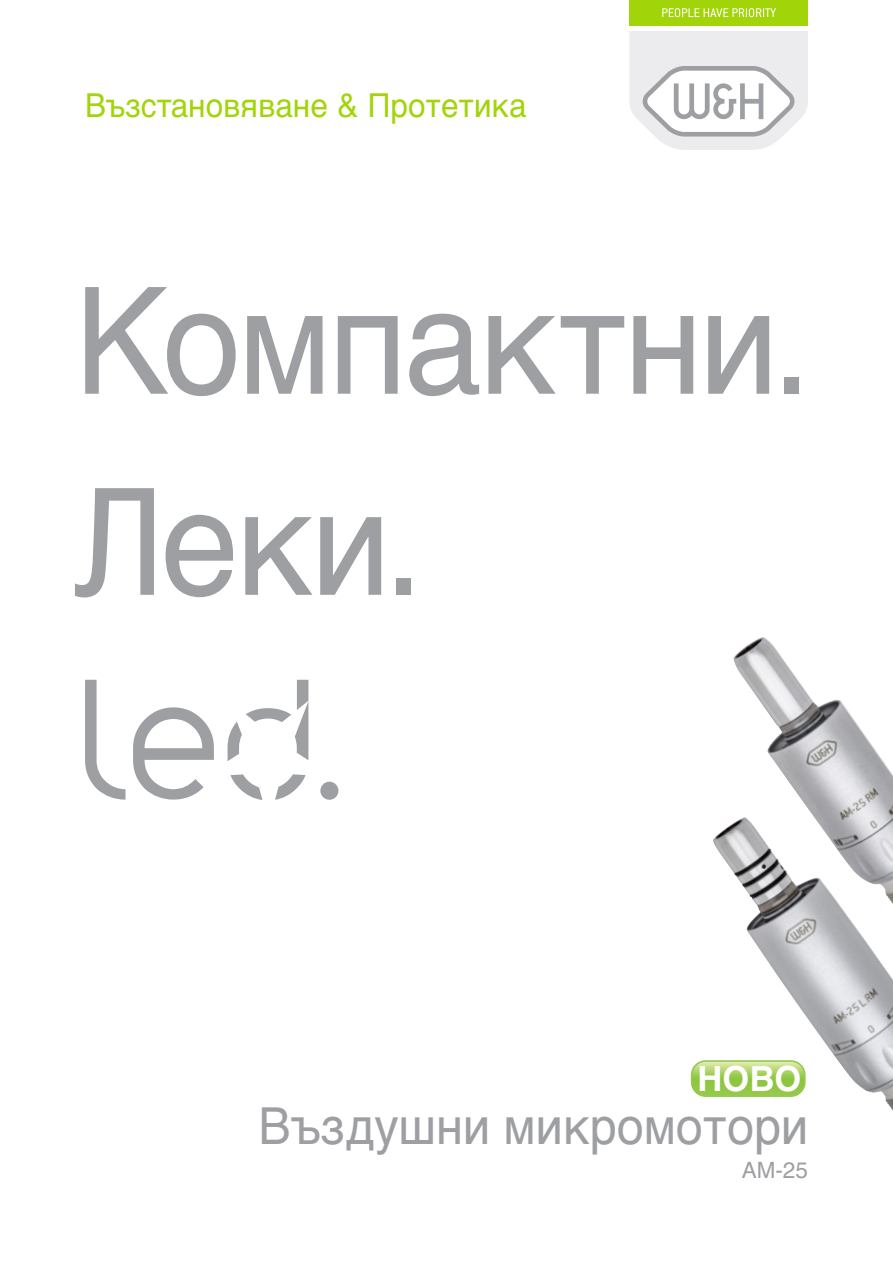
<style>
.page{position:relative;width:893px;height:1263px;background:#fff}
.page>*{position:absolute;margin:0;border:0;box-sizing:border-box;transform-origin:0 0}
.t1{font:200 201px "Conduit ITC Pro";color:#9d9fa2}
.t2{font:148.5px/201px "Helvetica Cyr Upright";letter-spacing:-.025em;color:#9d9fa2;scale:.95 1}
.t3{font:51px "Helvetica Cyr Upright";color:#9d9fa2;scale:.95 1}
.t4{font:700 34.65px "Helvetica Cyr";color:#fff}
.t5{font:33px "Helvetica Cyr Upright";color:#a2d40a;scale:.95 1}
.t6{font:22.5px "Helvetica Cyr Upright";color:#9d9fa2}
</style>
<div class="page">
<svg style="left:629px;top:31px;width:179px;height:119px"></svg>
<div style="left:629px;top:0;width:179px;height:26px;background:#a2d40a"></div>
<svg style="left:662px;top:8px;width:114px;height:9px"></svg>
<img style="left:713px;top:823px;width:180px;height:288px">
<img style="left:733px;top:637px;width:160px;height:267px">
<svg style="left:85px;top:680px;width:41px;height:120px"></svg>
<svg style="left:133px;top:707px;width:81px;height:92px"></svg>
<svg style="left:228px;top:680px;width:80px;height:120px"></svg>
<svg style="left:692px;top:1061px;width:113px;height:35px;background:#a3cf5e"></svg>
<div style="left:691px;top:1060px;width:115px;height:37px;border:2px solid #96ca4e;border-radius:14px"></div>
<p class="t5" style="left:85px;top:87px;width:466px">Възстановяване &amp; Протетика</p>
<h2 class="t2" style="left:72px;top:242px;width:780px">Компактни.<br>Леки.</h2>
<h1 class="t1" style="left:310px;top:626px;width:39px">.</h1>
<p class="t4" style="left:697px;top:1059px;width:105px">HOBO</p>
<h3 class="t3" style="left:259px;top:1097px;width:580px">Въздушни микромотори</h3>
<p class="t6" style="left:742px;top:1157px;width:68px">AM-25</p>
</div>
